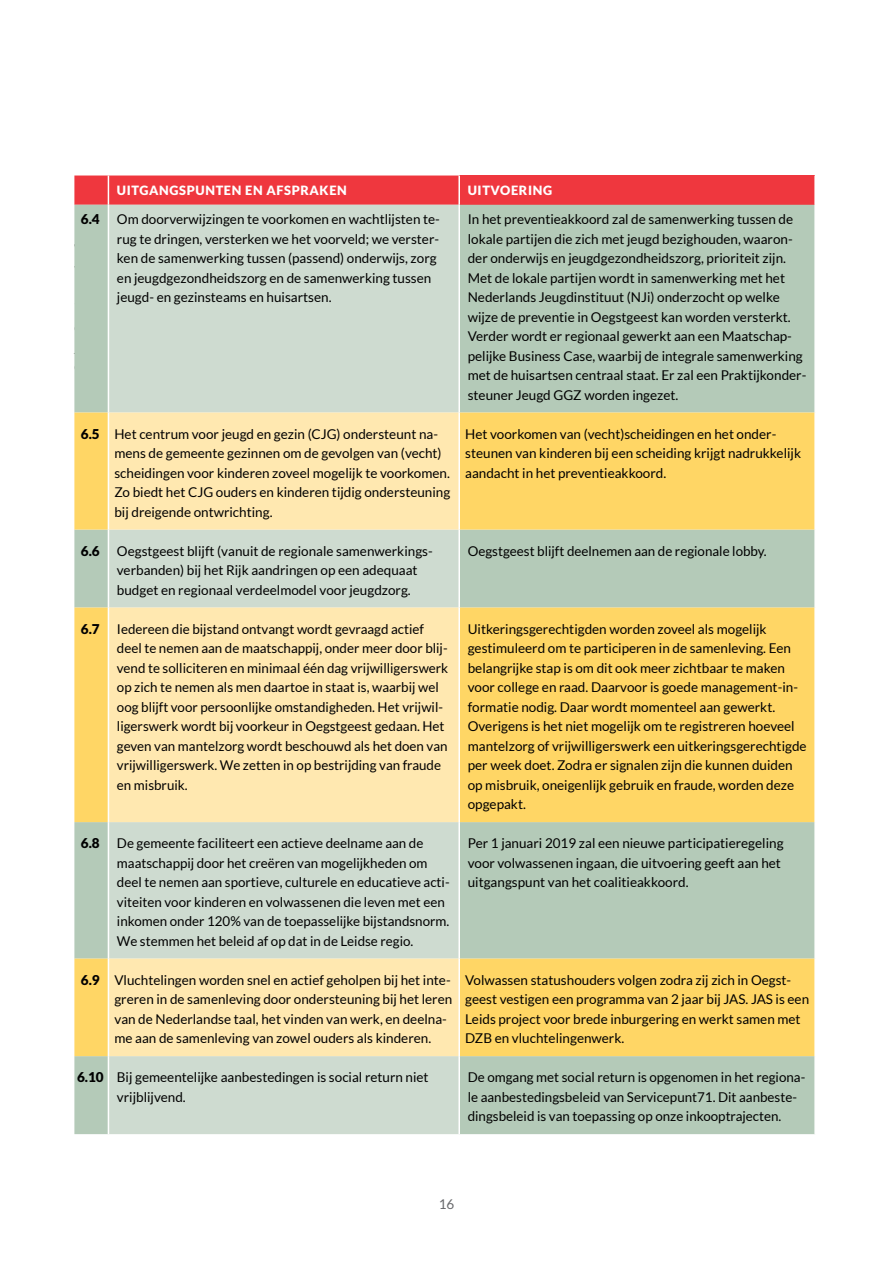
<style>
.page{position:relative;width:893px;height:1263px;background:#fff}
.page>*{position:absolute;margin:0;border:0;box-sizing:border-box;transform-origin:0 0}
.t1{font:13.5px/19.5px "Lato";color:#000}
.t2{font:900 13.5px "Lato";color:#000}
.t3{font:13.5px "Lato";color:#67686b}
.t4{font:900 12.75px "Lato";letter-spacing:.05em;color:#fff}
.s1{font-weight:900}
</style>
<div class="page">
<div style="left:459px;top:176px;width:356px;height:29px;background:#ef373e"></div>
<div style="left:74px;top:205px;width:740px;height:929px;background:#b4cab8"></div>
<div style="left:109px;top:205px;width:349px;height:929px;background:#cedbd0"></div>
<svg style="left:74px;top:413px;width:740px;height:643px;fill:#ffd665"></svg>
<svg style="left:109px;top:413px;width:349px;height:643px;fill:#ffe8b0"></svg>
<div style="left:74px;top:176px;width:384px;height:29px;background:#ef373e"></div>
<hr style="left:108px;top:205px;width:1px;height:208px;background:#fff">
<hr style="left:108px;top:413px;width:1px;height:117px;background:#fff">
<hr style="left:108px;top:530px;width:1px;height:78px;background:#fff">
<hr style="left:108px;top:608px;width:1px;height:214px;background:#fff">
<hr style="left:108px;top:822px;width:1px;height:137px;background:#fff">
<hr style="left:108px;top:959px;width:1px;height:97px;background:#fff">
<hr style="left:108px;top:1056px;width:1px;height:78px;background:#fff">
<hr style="left:458px;top:176px;width:2px;height:29px;background:#fff">
<hr style="left:814px;top:176px;width:2px;height:29px;background:#fff">
<hr style="left:458px;top:205px;width:2px;height:208px;background:#fff">
<hr style="left:458px;top:413px;width:2px;height:117px;background:#fff">
<hr style="left:458px;top:530px;width:2px;height:78px;background:#fff">
<hr style="left:458px;top:608px;width:2px;height:214px;background:#fff">
<hr style="left:458px;top:822px;width:2px;height:137px;background:#fff">
<hr style="left:458px;top:959px;width:2px;height:97px;background:#fff">
<hr style="left:458px;top:1056px;width:2px;height:78px;background:#fff">
<p class="t4" style="left:117px;top:183px;width:231px">UITGANGSPUNTEN EN AFSPRAKEN</p>
<p class="t4" style="left:468px;top:183px;width:86px">UITVOERING</p>
<p class="t2" style="left:81px;top:211px;width:20px">6.4</p>
<p class="t1" style="left:117px;top:210px;width:324px">Om doorverwijzingen te voorkomen en wachtlijsten te&shy;rug te dringen, versterken we het voorveld; we verster&shy;ken de samenwerking tussen (passend) onderwijs, zorg en jeugdgezondheidszorg en de samenwerking tussen jeugd- en gezinsteams en huisartsen.</p>
<p class="t1" style="left:468px;top:209px;width:340px">In het preventieakkoord zal de samenwerking tussen de lokale partijen die zich met jeugd bezighouden, waaron&shy;der onderwijs en jeugdgezondheidszorg, prioriteit zijn.<br>Met de lokale partijen wordt in samenwerking met het Nederlands Jeugdinstituut (NJi) onderzocht op welke wijze de preventie in Oegstgeest kan worden versterkt.<br>Verder wordt er regionaal gewerkt aan een Maatschap&shy;pelijke Business Case, waarbij de integrale samenwerking met de huisartsen centraal staat. Er zal een Praktijkonder&shy;steuner Jeugd GGZ worden ingezet.</p>
<p class="t1" style="left:114px;top:424px;width:337px;text-indent:-33px"><span class="s1">6.5</span> Het centrum voor jeugd en gezin (CJG) ondersteunt na&shy;mens de gemeente gezinnen om de gevolgen van (vecht) scheidingen voor kinderen zoveel mogelijk te voorkomen.<br>Zo biedt het CJG ouders en kinderen tijdig ondersteuning bij dreigende ontwrichting.</p>
<p class="t1" style="left:465px;top:424px;width:337px">Het voorkomen van (vecht)scheidingen en het onder&shy;steunen van kinderen bij een scheiding krijgt nadrukkelijk aandacht in het preventieakkoord.</p>
<p class="t2" style="left:81px;top:543px;width:20px">6.6</p>
<p class="t1" style="left:117px;top:541px;width:317px">Oegstgeest blijft (vanuit de regionale samenwerkings&shy;verbanden) bij het Rijk aandringen op een adequaat budget en regionaal verdeelmodel voor jeugdzorg.</p>
<p class="t1" style="left:468px;top:541px;width:300px">Oegstgeest blijft deelnemen aan de regionale lobby.</p>
<p class="t2" style="left:81px;top:621px;width:20px">6.7</p>
<p class="t1" style="left:117px;top:619px;width:333px">Iedereen die bijstand ontvangt wordt gevraagd actief deel te nemen aan de maatschappij, onder meer door blij&shy;vend te solliciteren en minimaal één dag vrijwilligerswerk op zich te nemen als men daartoe in staat is, waarbij wel oog blijft voor persoonlijke omstandigheden. Het vrijwil&shy;ligerswerk wordt bij voorkeur in Oegstgeest gedaan. Het geven van mantelzorg wordt beschouwd als het doen van vrijwilligerswerk. We zetten in op bestrijding van fraude en misbruik.</p>
<p class="t1" style="left:468px;top:619px;width:340px">Uitkeringsgerechtigden worden zoveel als mogelijk gestimuleerd om te participeren in de samenleving. Een belangrijke stap is om dit ook meer zichtbaar te maken voor college en raad. Daarvoor is goede management-in&shy;formatie nodig. Daar wordt momenteel aan gewerkt.<br>Overigens is het niet mogelijk om te registreren hoeveel mantelzorg of vrijwilligerswerk een uitkeringsgerechtigde per week doet. Zodra er signalen zijn die kunnen duiden op misbruik, oneigenlijk gebruik en fraude, worden deze opgepakt.</p>
<p class="t2" style="left:81px;top:835px;width:20px">6.8</p>
<p class="t1" style="left:117px;top:834px;width:334px">De gemeente faciliteert een actieve deelname aan de maatschappij door het creëren van mogelijkheden om deel te nemen aan sportieve, culturele en educatieve acti&shy;viteiten voor kinderen en volwassenen die leven met een inkomen onder 120% van de toepasselijke bijstandsnorm.<br>We stemmen het beleid af op dat in de Leidse regio.</p>
<p class="t1" style="left:468px;top:834px;width:317px">Per 1 januari 2019 zal een nieuwe participatieregeling voor volwassenen ingaan, die uitvoering geeft aan het uitgangspunt van het coalitieakkoord.</p>
<p class="t1" style="left:114px;top:970px;width:339px;text-indent:-33px"><span class="s1">6.9</span> Vluchtelingen worden snel en actief geholpen bij het inte&shy;greren in de samenleving door ondersteuning bij het leren van de Nederlandse taal, het vinden van werk, en deelna&shy;me aan de samenleving van zowel ouders als kinderen.</p>
<p class="t1" style="left:465px;top:970px;width:345px">Volwassen statushouders volgen zodra zij zich in Oegst&shy;geest vestigen een programma van 2 jaar bij JAS. JAS is een Leids project voor brede inburgering en werkt samen met DZB en vluchtelingenwerk.</p>
<p class="t1" style="left:117px;top:1067px;width:313px;text-indent:-40px"><span class="s1">6.10</span> Bij gemeentelijke aanbestedingen is social return niet vrijblijvend.</p>
<p class="t1" style="left:468px;top:1068px;width:339px">De omgang met social return is opgenomen in het regiona&shy;le aanbestedingsbeleid van Servicepunt71. Dit aanbeste&shy;dingsbeleid is van toepassing op onze inkooptrajecten.</p>
<p class="t3" style="left:439px;top:1197px;width:17px">16</p>
</div>
